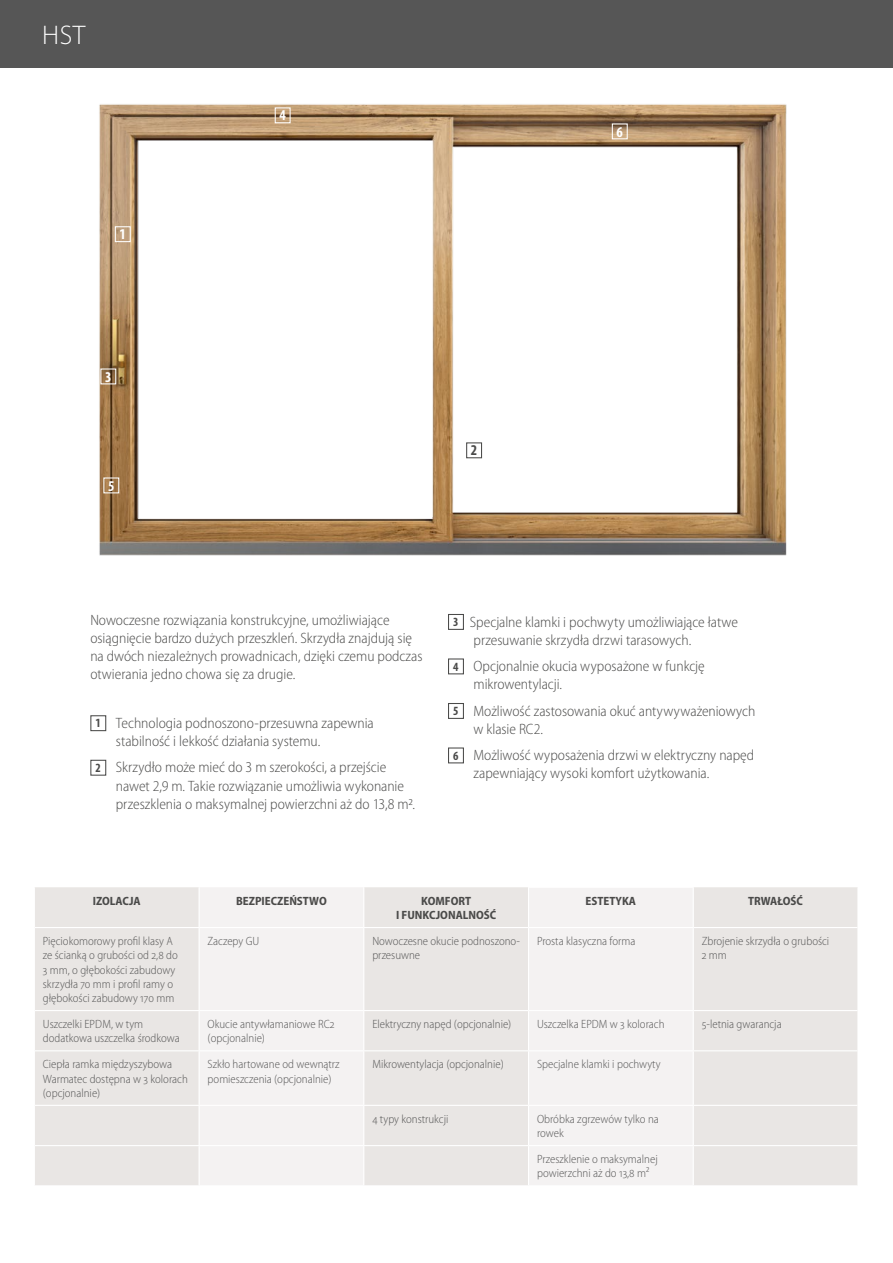
<style>
.page{position:relative;width:893px;height:1263px;background:#fff}
.page>*{position:absolute;margin:0;border:0;box-sizing:border-box;transform-origin:0 0}
.t1{font:300 27px "Myriad Pro";color:#fff}
.t2{font:300 semi-condensed 15px/18px "Myriad Pro";color:#4a4a49}
.t3{font:700 condensed 15px "Myriad Pro";color:#fff}
.t4{font:700 condensed 15px "Myriad Pro";color:#4a4a49}
.t5{font:300 semi-condensed 12px/14.2px "Myriad Pro";color:#565656}
.t6{font:700 semi-condensed 12px/14.2px "Myriad Pro";color:#4a4a49;text-align:center}
.s1{font-weight:700;font-stretch:condensed;font-size:12.6px}
</style>
<div class="page">
<div style="left:90px;top:715px;width:16px;height:16px;border:1px solid #4a4a49"></div>
<div style="left:90px;top:760px;width:16px;height:16px;border:1px solid #4a4a49"></div>
<div style="left:448px;top:614px;width:16px;height:16px;border:1px solid #4a4a49"></div>
<div style="left:448px;top:658px;width:16px;height:16px;border:1px solid #4a4a49"></div>
<div style="left:448px;top:703px;width:16px;height:16px;border:1px solid #4a4a49"></div>
<div style="left:448px;top:747px;width:16px;height:16px;border:1px solid #4a4a49"></div>
<div style="left:0;top:0;width:893px;height:68px;background:#565656"></div>
<img style="left:99px;top:104px;width:688px;height:452px">
<div style="left:115px;top:226px;width:16px;height:16px;border:1px solid #fff"></div>
<div style="left:466px;top:442px;width:16px;height:16px;border:1px solid #4a4a49"></div>
<div style="left:100px;top:368px;width:16px;height:16px;border:1px solid #fff"></div>
<div style="left:275px;top:107px;width:16px;height:16px;border:1px solid #fff"></div>
<div style="left:103px;top:477px;width:16px;height:16px;border:1px solid #fff"></div>
<div style="left:612px;top:123px;width:16px;height:16px;border:1px solid #fff"></div>
<div style="left:35px;top:887px;width:822px;height:298px;background:#e9e6e4"></div>
<svg style="left:200px;top:887px;width:493px;height:298px;fill:#f4f2f2"></svg>
<hr style="left:528px;top:887px;width:166px;height:1px;background:#fff">
<hr style="left:199px;top:887px;width:1px;height:40px;background:#fff">
<hr style="left:363px;top:887px;width:1px;height:40px;background:#fff">
<hr style="left:528px;top:888px;width:1px;height:39px;background:#fff">
<hr style="left:693px;top:888px;width:1px;height:39px;background:#fff">
<hr style="left:35px;top:927px;width:164px;height:1px;background:#fff">
<hr style="left:199px;top:927px;width:165px;height:1px;background:#fff">
<hr style="left:199px;top:928px;width:1px;height:82px;background:#fff">
<hr style="left:364px;top:927px;width:164px;height:1px;background:#fff">
<hr style="left:363px;top:928px;width:1px;height:82px;background:#fff">
<hr style="left:528px;top:927px;width:165px;height:1px;background:#fff">
<hr style="left:528px;top:928px;width:1px;height:82px;background:#fff">
<hr style="left:693px;top:927px;width:164px;height:1px;background:#fff">
<hr style="left:693px;top:928px;width:1px;height:82px;background:#fff">
<hr style="left:35px;top:1010px;width:164px;height:1px;background:#fff">
<hr style="left:199px;top:1010px;width:165px;height:1px;background:#fff">
<hr style="left:199px;top:1011px;width:1px;height:39px;background:#fff">
<hr style="left:364px;top:1010px;width:164px;height:1px;background:#fff">
<hr style="left:363px;top:1011px;width:1px;height:39px;background:#fff">
<hr style="left:528px;top:1010px;width:165px;height:1px;background:#fff">
<hr style="left:528px;top:1011px;width:1px;height:39px;background:#fff">
<hr style="left:693px;top:1010px;width:164px;height:1px;background:#fff">
<hr style="left:693px;top:1011px;width:1px;height:39px;background:#fff">
<hr style="left:35px;top:1050px;width:164px;height:1px;background:#fff">
<hr style="left:199px;top:1050px;width:165px;height:1px;background:#fff">
<hr style="left:199px;top:1051px;width:1px;height:54px;background:#fff">
<hr style="left:364px;top:1050px;width:164px;height:1px;background:#fff">
<hr style="left:363px;top:1051px;width:1px;height:54px;background:#fff">
<hr style="left:528px;top:1050px;width:165px;height:1px;background:#fff">
<hr style="left:528px;top:1051px;width:1px;height:54px;background:#fff">
<hr style="left:693px;top:1050px;width:164px;height:1px;background:#fff">
<hr style="left:693px;top:1051px;width:1px;height:54px;background:#fff">
<hr style="left:35px;top:1105px;width:164px;height:1px;background:#fff">
<hr style="left:199px;top:1105px;width:165px;height:1px;background:#fff">
<hr style="left:199px;top:1106px;width:1px;height:39px;background:#fff">
<hr style="left:364px;top:1105px;width:164px;height:1px;background:#fff">
<hr style="left:363px;top:1106px;width:1px;height:39px;background:#fff">
<hr style="left:528px;top:1105px;width:165px;height:1px;background:#fff">
<hr style="left:528px;top:1106px;width:1px;height:39px;background:#fff">
<hr style="left:693px;top:1105px;width:164px;height:1px;background:#fff">
<hr style="left:693px;top:1106px;width:1px;height:39px;background:#fff">
<hr style="left:35px;top:1145px;width:164px;height:1px;background:#fff">
<hr style="left:199px;top:1145px;width:165px;height:1px;background:#fff">
<hr style="left:199px;top:1146px;width:1px;height:39px;background:#fff">
<hr style="left:364px;top:1145px;width:164px;height:1px;background:#fff">
<hr style="left:363px;top:1146px;width:1px;height:39px;background:#fff">
<hr style="left:528px;top:1145px;width:165px;height:1px;background:#fff">
<hr style="left:528px;top:1146px;width:1px;height:39px;background:#fff">
<hr style="left:693px;top:1145px;width:164px;height:1px;background:#fff">
<hr style="left:693px;top:1146px;width:1px;height:39px;background:#fff">
<h1 class="t1" style="left:42px;top:19px;width:45px">HST</h1>
<p class="t3" style="left:120px;top:225px;width:8px">1</p>
<p class="t3" style="left:279px;top:106px;width:8px">4</p>
<p class="t3" style="left:617px;top:122px;width:8px">6</p>
<p class="t3" style="left:105px;top:367px;width:8px">3</p>
<p class="t3" style="left:108px;top:476px;width:8px">5</p>
<p class="t4" style="left:471px;top:441px;width:8px">2</p>
<p class="t2" style="left:90px;top:611px;width:334px">Nowoczesne rozwiązania konstrukcyjne, umożliwiające osiągnięcie bardzo dużych przeszkleń. Skrzydła znajdują się na dwóch niezależnych prowadnicach, dzięki czemu podczas otwierania jedno chowa się za drugie.</p>
<p class="t2" style="left:116px;top:714px;width:259px;text-indent:-20px"><span class="s1">1</span> Technologia podnoszono-przesuwna zapewnia stabilność i lekkość działania systemu.</p>
<p class="t2" style="left:116px;top:758px;width:301px;text-indent:-20px"><span class="s1">2</span> Skrzydło może mieć do 3 m szerokości, a przejście nawet 2,9 m. Takie rozwiązanie umożliwia wykonanie przeszklenia o maksymalnej powierzchni aż do 13,8 m2.</p>
<p class="t2" style="left:473px;top:613px;width:266px;text-indent:-20px"><span class="s1">3</span> Specjalne klamki i pochwyty umożliwiające łatwe przesuwanie skrzydła drzwi tarasowych.</p>
<p class="t2" style="left:473px;top:657px;width:233px;text-indent:-20px"><span class="s1">4</span> Opcjonalnie okucia wyposażone w funkcję mikrowentylacji.</p>
<p class="t2" style="left:473px;top:702px;width:283px;text-indent:-20px"><span class="s1">5</span> Możliwość zastosowania okuć antywyważeniowych w klasie RC2.</p>
<p class="t2" style="left:473px;top:746px;width:282px;text-indent:-20px"><span class="s1">6</span> Możliwość wyposażenia drzwi w elektryczny napęd zapewniający wysoki komfort użytkowania.</p>
<p class="t6" style="left:93px;top:893px;width:50px">IZOLACJA</p>
<p class="t6" style="left:236px;top:893px;width:92px">BEZPIECZEŃSTWO</p>
<p class="t6" style="left:396px;top:893px;width:102px">KOMFORT<br>I FUNKCJONALNOŚĆ</p>
<p class="t6" style="left:586px;top:893px;width:52px">ESTETYKA</p>
<p class="t6" style="left:748px;top:893px;width:56px">TRWAŁOŚĆ</p>
<p class="t5" style="left:43px;top:934px;width:136px">Pięciokomorowy profil klasy A ze ścianką o grubości od 2,8 do<br>3 mm, o głębokości zabudowy skrzydła 70 mm i profil ramy o głębokości zabudowy 170 mm</p>
<p class="t5" style="left:208px;top:934px;width:53px">Zaczepy GU</p>
<p class="t5" style="left:372px;top:934px;width:149px">Nowoczesne okucie podnoszono&shy;przesuwne</p>
<p class="t5" style="left:537px;top:934px;width:100px">Prosta klasyczna forma</p>
<p class="t5" style="left:702px;top:934px;width:129px">Zbrojenie skrzydła o grubości<br>2 mm</p>
<p class="t5" style="left:43px;top:1017px;width:138px">Uszczelki EPDM, w tym dodatkowa uszczelka środkowa</p>
<p class="t5" style="left:208px;top:1017px;width:129px">Okucie antywłamaniowe RC2 (opcjonalnie)</p>
<p class="t5" style="left:372px;top:1017px;width:141px">Elektryczny napęd (opcjonalnie)</p>
<p class="t5" style="left:537px;top:1017px;width:129px">Uszczelka EPDM w 3 kolorach</p>
<p class="t5" style="left:702px;top:1017px;width:81px">5-letnia gwarancja</p>
<p class="t5" style="left:43px;top:1057px;width:146px">Ciepła ramka międzyszybowa<br>Warmatec dostępna w 3 kolorach (opcjonalnie)</p>
<p class="t5" style="left:208px;top:1057px;width:134px">Szkło hartowane od wewnątrz pomieszczenia (opcjonalnie)</p>
<p class="t5" style="left:372px;top:1057px;width:133px">Mikrowentylacja (opcjonalnie)</p>
<p class="t5" style="left:537px;top:1057px;width:125px">Specjalne klamki i pochwyty</p>
<p class="t5" style="left:372px;top:1111px;width:78px">4 typy konstrukcji</p>
<p class="t5" style="left:537px;top:1111px;width:123px">Obróbka zgrzewów tylko na rowek</p>
<p class="t5" style="left:537px;top:1152px;width:122px">Przeszklenie o maksymalnej powierzchni aż do 13,8 m²</p>
</div>
